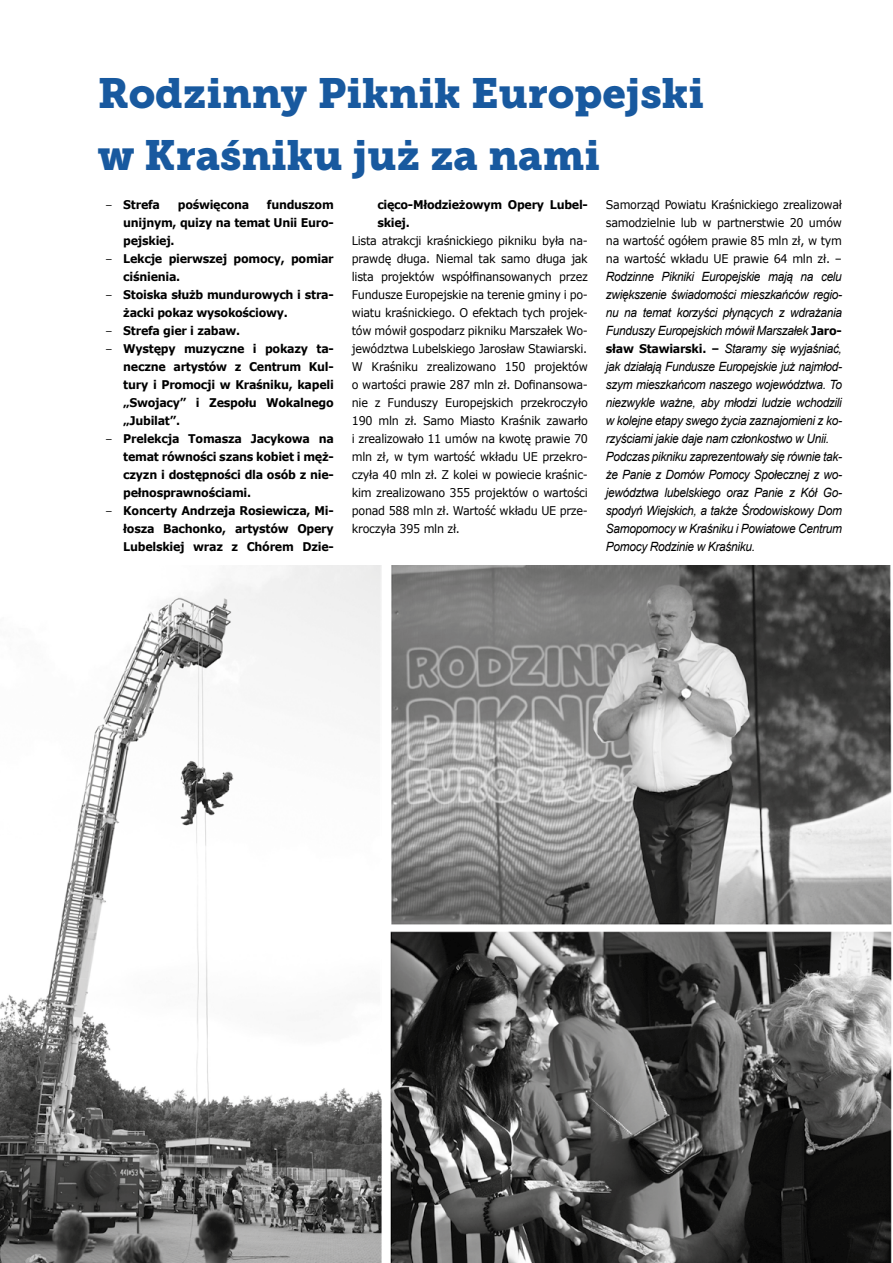
<style>
.page{position:relative;width:893px;height:1263px;background:#fff}
.page>*{position:absolute;margin:0;border:0;box-sizing:border-box;transform-origin:0 0}
.tytul{font:42px/61.5px "Museo Slab 900";color:#18599f}
.tekst{font:italic 12.75px/18px "Arial";letter-spacing:-.025em;color:#000;text-align:justify;scale:.93 1}
.tekst-2{font:12px/18px "Verdana";letter-spacing:-.025em;color:#000;text-align:justify;scale:.93 1}
.t1{font:700 12px/18px "Verdana";letter-spacing:-.025em;color:#000;text-align:justify;scale:.93 1}
.s1{font-family:"Humnst 777 EU Normal";font-weight:400}
.s2{font-family:"Verdana";font-weight:700;font-style:normal;font-size:12px}
</style>
<div class="page">
<img style="left:0;top:566px;width:892px;height:697px">
<h1 class="tytul" style="left:98px;top:63px;width:608px">Rodzinny Piknik Europejski w Kraśniku już za nami</h1>
<p class="t1" style="left:106px;top:195px;width:59px"><span class="s1">–</span> Strefa</p>
<p class="t1" style="left:178px;top:195px;width:78px">poświęcona</p>
<p class="tekst-2" style="left:606px;top:196px;width:255px">Samorząd Powiatu Kraśnickiego zrealizował samodzielnie lub w partnerstwie 20 umów na wartość ogółem prawie 85 mln zł, w tym na wartość wkładu UE prawie 64 mln zł. –</p>
<p class="tekst" style="left:606px;top:268px;width:255px">Rodzinne Pikniki Europejskie mają na celu zwiększenie świadomości mieszkańców regio&shy;nu na temat korzyści płynących z wdrażania Funduszy Europejskich mówił Marszałek <span class="s2">Jaro&shy;sław Stawiarski. –</span> Staramy się wyjaśniać, jak działają Fundusze Europejskie już najmłod&shy;szym mieszkańcom naszego województwa. To niezwykle ważne, aby młodzi ludzie wchodzili w kolejne etapy swego życia zaznajomieni z ko&shy;rzyściami jakie daje nam członkostwo w Unii.</p>
<p class="tekst" style="left:606px;top:448px;width:255px">Podczas pikniku zaprezentowały się równie tak&shy;że Panie z Domów Pomocy Społecznej z wo&shy;jewództwa lubelskiego oraz Panie z Kół Go&shy;spodyń Wiejskich, a także Środowiskowy Dom Samopomocy w Kraśniku i Powiatowe Centrum Pomocy Rodzinie w Kraśniku.</p>
<p class="t1" style="left:123px;top:195px;width:228px;text-indent:144px">funduszom unijnym, quizy na temat Unii Euro&shy;pejskiej.</p>
<p class="t1" style="left:123px;top:249px;width:228px;text-indent:-17px"><span class="s1">–</span> Lekcje pierwszej pomocy, pomiar ciśnienia.</p>
<p class="t1" style="left:123px;top:285px;width:228px;text-indent:-17px"><span class="s1">–</span> Stoiska służb mundurowych i stra&shy;żacki pokaz wysokościowy.</p>
<p class="t1" style="left:106px;top:321px;width:146px"><span class="s1">–</span> Strefa gier i zabaw.</p>
<p class="t1" style="left:123px;top:339px;width:228px;text-indent:-17px"><span class="s1">–</span> Występy muzyczne i pokazy ta&shy;neczne artystów z Centrum Kul&shy;tury i Promocji w Kraśniku, kapeli „Swojacy” i Zespołu Wokalnego „Jubilat”.</p>
<p class="t1" style="left:123px;top:429px;width:228px;text-indent:-17px"><span class="s1">–</span> Prelekcja Tomasza Jacykowa na temat równości szans kobiet i męż&shy;czyzn i dostępności dla osób z nie&shy;pełnosprawnościami.</p>
<p class="t1" style="left:123px;top:501px;width:228px;text-indent:-17px"><span class="s1">–</span> Koncerty Andrzeja Rosiewicza, Mi&shy;łosza Bachonko, artystów Opery Lubelskiej wraz z Chórem Dzie-</p>
<p class="t1" style="left:377px;top:195px;width:228px">cięco-Młodzieżowym Opery Lubel&shy;skiej.</p>
<p class="tekst-2" style="left:352px;top:232px;width:255px">Lista atrakcji kraśnickiego pikniku była na&shy;prawdę długa. Niemal tak samo długa jak lista projektów współfinansowanych przez Fundusze Europejskie na terenie gminy i po&shy;wiatu kraśnickiego. O efektach tych projek&shy;tów mówił gospodarz pikniku Marszałek Wo&shy;jewództwa Lubelskiego Jarosław Stawiarski.</p>
<p class="tekst-2" style="left:352px;top:358px;width:255px">W Kraśniku zrealizowano 150 projektów o wartości prawie 287 mln zł. Dofinansowa&shy;nie z Funduszy Europejskich przekroczyło 190 mln zł. Samo Miasto Kraśnik zawarło i zrealizowało 11 umów na kwotę prawie 70 mln zł, w tym wartość wkładu UE przekro&shy;czyła 40 mln zł. Z kolei w powiecie kraśnic&shy;kim zrealizowano 355 projektów o wartości ponad 588 mln zł. Wartość wkładu UE prze&shy;kroczyła 395 mln zł.</p>
</div>
